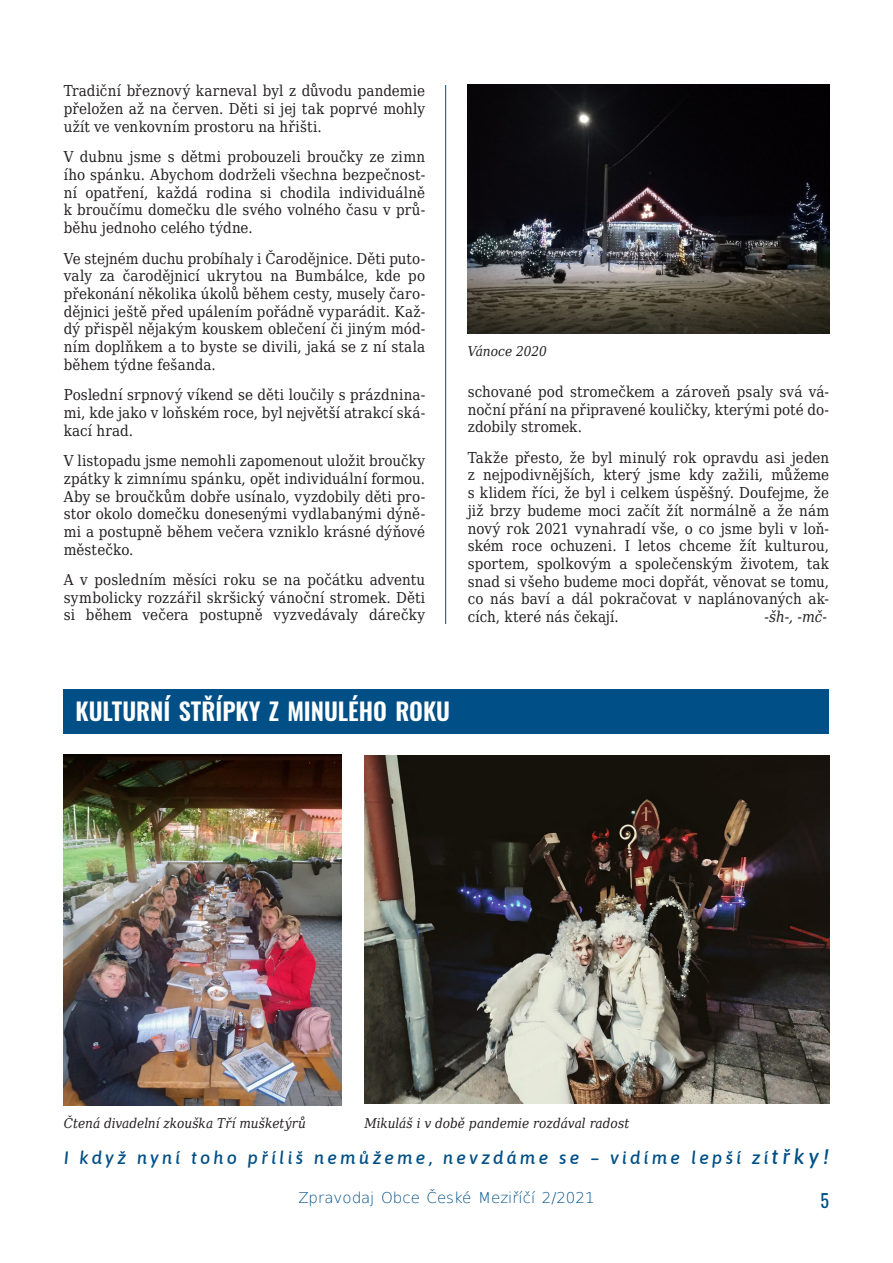
<style>
.page{position:relative;width:893px;height:1263px;background:#fff}
.page>*{position:absolute;margin:0;border:0;box-sizing:border-box;transform-origin:0 0}
.Titulek{font:600 24px "Oswald";color:#fff}
.text{font:italic 500 18px "Asap";letter-spacing:.18em;color:#004f86}
.t1{font:18px "Oswald";color:#004f86}
.text-2{font:15px/17.7px "DejaVu Serif Condensed";letter-spacing:.005em;color:#231f20;text-align:justify}
.Titulek-2{font:200 15px "DejaVu Sans";color:#004f86}
.text-3{font:italic 15px "DejaVu Serif Condensed";color:#231f20}
.obr{font:italic 13.5px "DejaVu Serif Condensed";color:#231f20}
.s1{font-size:21px}
</style>
<div class="page">
<img style="left:468px;top:85px;width:361px;height:249px">
<hr style="left:445px;top:85px;width:1px;height:539px;background:#004f86">
<div style="left:63px;top:689px;width:765px;height:45px;background:#004f86"></div>
<img style="left:64px;top:754px;width:278px;height:351px">
<img style="left:364px;top:755px;width:465px;height:348px">
<p class="text-2" style="left:64px;top:82px;width:363px">Tradiční březnový karneval byl z důvodu pandemie přeložen až na červen. Děti si jej tak poprvé mohly užít ve venkovním prostoru na hřišti.</p>
<p class="text-2" style="left:64px;top:148px;width:363px">V dubnu jsme s dětmi probouzeli broučky ze zimn ího spánku. Abychom dodrželi všechna bezpečnost&shy;ní opatření, každá rodina si chodila individuálně k broučímu domečku dle svého volného času v prů&shy;běhu jednoho celého týdne.</p>
<p class="text-2" style="left:64px;top:249px;width:363px">Ve stejném duchu probíhaly i Čarodějnice. Děti puto&shy;valy za čarodějnicí ukrytou na Bumbálce, kde po překonání několika úkolů během cesty, musely čaro&shy;dějnici ještě před upálením pořádně vyparádit. Kaž&shy;dý přispěl nějakým kouskem oblečení či jiným mód&shy;ním doplňkem a to byste se divili, jaká se z ní stala během týdne fešanda.</p>
<p class="text-2" style="left:64px;top:386px;width:363px">Poslední srpnový víkend se děti loučily s prázdnina&shy;mi, kde jako v loňském roce, byl největší atrakcí ská&shy;kací hrad.</p>
<p class="text-2" style="left:64px;top:451px;width:363px">V listopadu jsme nemohli zapomenout uložit broučky zpátky k zimnímu spánku, opět individuální formou.<br>Aby se broučkům dobře usínalo, vyzdobily děti pro&shy;stor okolo domečku donesenými vydlabanými dýně&shy;mi a postupně během večera vzniklo krásné dýňové městečko.</p>
<p class="text-2" style="left:64px;top:570px;width:363px">A v posledním měsíci roku se na počátku adventu symbolicky rozzářil skršický vánoční stromek. Děti si během večera postupně vyzvedávaly dárečky</p>
<p class="obr" style="left:468px;top:341px;width:81px">Vánoce 2020</p>
<p class="text-2" style="left:468px;top:382px;width:363px">schované pod stromečkem a zároveň psaly svá vá&shy;noční přání na připravené kouličky, kterými poté do&shy;zdobily stromek.</p>
<p class="text-2" style="left:468px;top:448px;width:363px">Takže přesto, že byl minulý rok opravdu asi jeden z nejpodivnějších, který jsme kdy zažili, můžeme s klidem říci, že byl i celkem úspěšný. Doufejme, že již brzy budeme moci začít žít normálně a že nám nový rok 2021 vynahradí vše, o co jsme byli v loň&shy;ském roce ochuzeni. I letos chceme žít kulturou, sportem, spolkovým a společenským životem, tak snad si všeho budeme moci dopřát, věnovat se tomu, co nás baví a dál pokračovat v naplánovaných ak&shy;cích, které nás čekají.</p>
<p class="text-3" style="left:764px;top:605px;width:64px">-šh-, -mč-</p>
<p class="Titulek" style="left:76px;top:690px;width:376px">KULTURNÍ STŘÍPKY Z MINULÉHO ROKU</p>
<p class="obr" style="left:64px;top:1113px;width:244px">Čtená divadelní zkouška Tří mušketýrů</p>
<p class="obr" style="left:364px;top:1113px;width:266px">Mikuláš i v době pandemie rozdával radost</p>
<p class="text" style="left:64px;top:1145px;width:767px">I když nyní toho příliš nemůžeme, nevzdáme se – vidíme lepší zí<span class="s1">třky!</span></p>
<p class="Titulek-2" style="left:298px;top:1186px;width:298px">Zpravodaj Obce České Meziříčí 2/2021</p>
<p class="t1" style="left:821px;top:1184px;width:10px">5</p>
</div>
